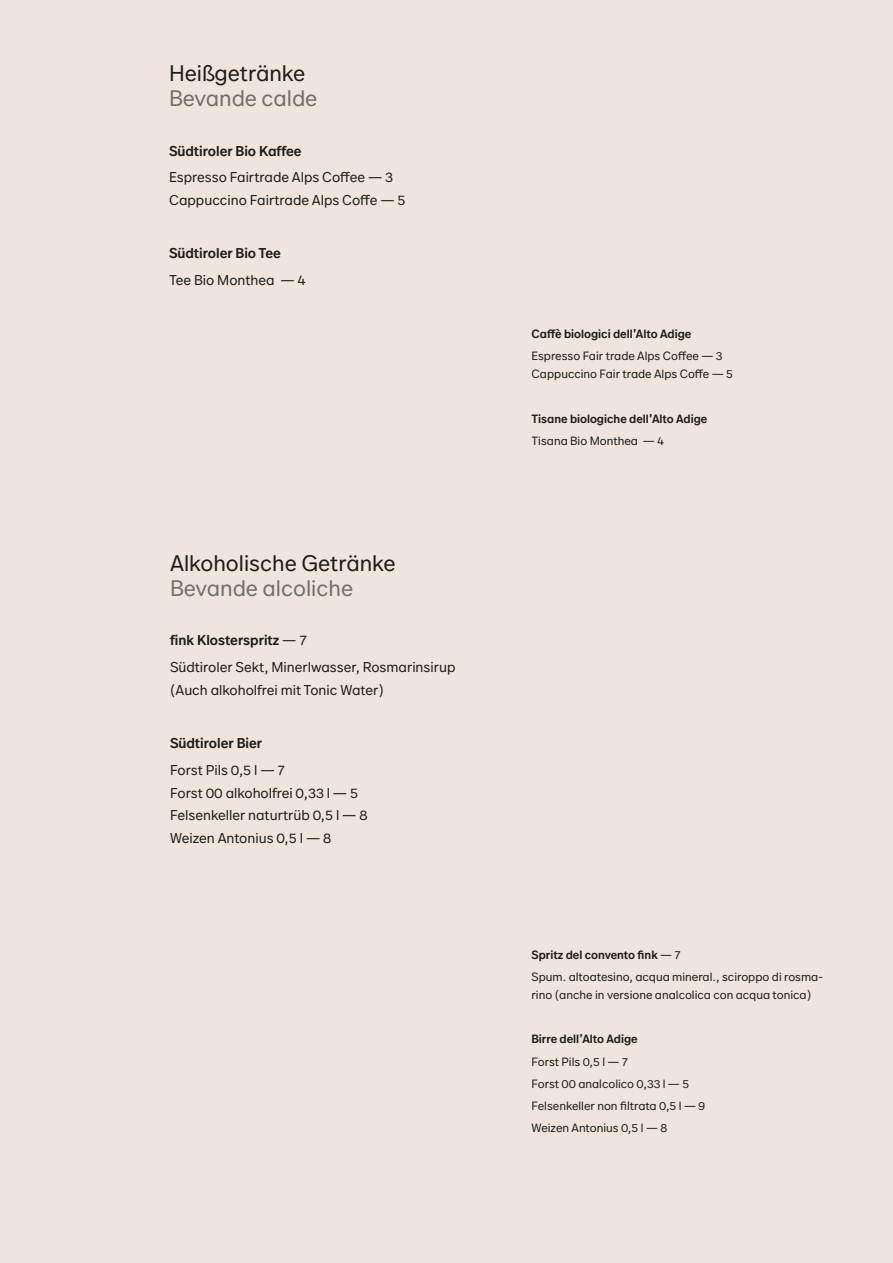
<style>
.page{position:relative;width:893px;height:1263px;background:#f0e5dd}
.page>*{position:absolute;margin:0;border:0;box-sizing:border-box;transform-origin:0 0}
.Copytext_2{font:22.5px "Set Classic";color:#1d1d1b}
.Copytext_2-2{font:22.5px "Set Classic";color:#706f6f}
.Copytext_2-3{font:14.25px/22.5px "Set Classic";color:#1d1d1b}
.Copytext_2-4{font:500 14.25px "Set Classic";color:#1d1d1b}
.Copytext_Italienisch{font:12px/18px "Set Classic";color:#1d1d1b}
.Copytext_Italienisch-2{font:500 12px "Set Classic";color:#1d1d1b}
.s1{font-weight:400}
</style>
<div class="page">
<p class="Copytext_2" style="left:169px;top:57px;width:138px">Heißgetränke</p>
<p class="Copytext_2-2" style="left:169px;top:83px;width:150px">Bevande calde</p>
<p class="Copytext_2-4" style="left:169px;top:141px;width:134px">Südtiroler Bio Kaffee</p>
<p class="Copytext_2-3" style="left:169px;top:166px;width:238px">Espresso Fairtrade Alps Coffee — 3<br>Cappuccino Fairtrade Alps Coffe — 5</p>
<p class="Copytext_2-4" style="left:169px;top:243px;width:113px">Südtiroler Bio Tee</p>
<p class="Copytext_2-3" style="left:169px;top:269px;width:139px">Tee Bio Monthea — 4</p>
<p class="Copytext_2" style="left:170px;top:547px;width:227px">Alkoholische Getränke</p>
<p class="Copytext_2-2" style="left:170px;top:573px;width:185px">Bevande alcoliche</p>
<p class="Copytext_2-4" style="left:170px;top:631px;width:138px">fink Klosterspritz <span class="s1">— 7</span></p>
<p class="Copytext_2-3" style="left:170px;top:656px;width:287px">Südtiroler Sekt, Minerlwasser, Rosmarinsirup (Auch alkoholfrei mit Tonic Water)</p>
<p class="Copytext_2-4" style="left:170px;top:733px;width:94px">Südtiroler Bier</p>
<p class="Copytext_2-3" style="left:170px;top:759px;width:199px">Forst Pils 0,5 l — 7<br>Forst 00 alkoholfrei 0,33 l — 5<br>Felsenkeller naturtrüb 0,5 l — 8<br>Weizen Antonius 0,5 l — 8</p>
<p class="Copytext_Italienisch-2" style="left:531px;top:325px;width:161px">Caffè biologici dell’Alto Adige</p>
<p class="Copytext_Italienisch" style="left:531px;top:347px;width:203px">Espresso Fair trade Alps Coffee — 3<br>Cappuccino Fair trade Alps Coffe — 5</p>
<p class="Copytext_Italienisch-2" style="left:531px;top:410px;width:177px">Tisane biologiche dell’Alto Adige</p>
<p class="Copytext_Italienisch" style="left:531px;top:432px;width:134px">Tisana Bio Monthea — 4</p>
<p class="Copytext_Italienisch-2" style="left:531px;top:946px;width:151px">Spritz del convento fink <span class="s1">— 7</span></p>
<p class="Copytext_Italienisch" style="left:531px;top:968px;width:293px">Spum. altoatesino, acqua mineral., sciroppo di rosma&shy;rino (anche in versione analcolica con acqua tonica)</p>
<p class="Copytext_Italienisch-2" style="left:531px;top:1031px;width:108px">Birre dell’Alto Adige</p>
<p class="Copytext_Italienisch" style="left:531px;top:1052px;width:98px">Forst Pils 0,5 l — 7</p>
<p class="Copytext_Italienisch" style="left:531px;top:1075px;width:159px">Forst 00 analcolico 0,33 l — 5</p>
<p class="Copytext_Italienisch" style="left:531px;top:1097px;width:175px">Felsenkeller non filtrata 0,5 l — 9</p>
<p class="Copytext_Italienisch" style="left:531px;top:1119px;width:137px">Weizen Antonius 0,5 l — 8</p>
</div>
